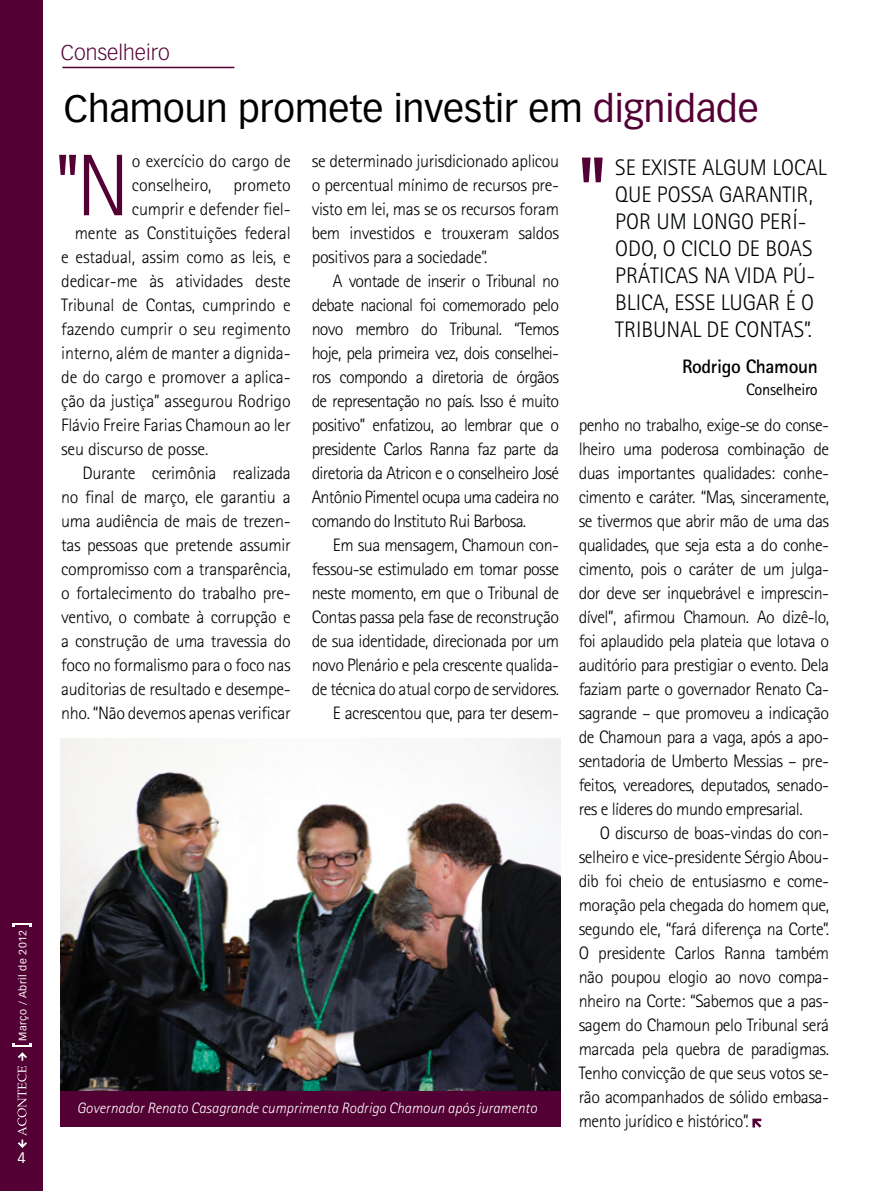
<style>
.page{position:relative;width:893px;height:1191px;background:#fff}
.page>*{position:absolute;margin:0;border:0;box-sizing:border-box;transform-origin:0 0}
.t1{font:300 87.6px "Rotis Sans Serif";color:#530134}
.t2{font:37.5px "Vectora LT";color:#000}
.t3{font:300 22.5px/27px "Rotis Sans Serif";color:#000600}
.t4{font:300 21px "Vectora LT";color:#530134}
.t5{font:700 19.5px "Rotis Sans Serif";letter-spacing:-.02em;color:#000}
.t6{font:300 18px/24px "Rotis Sans Serif";letter-spacing:-.02em;color:#000;text-align:justify}
.t7{font:16.5px "Rotis Sans Serif";letter-spacing:-.02em;color:#000}
.t8{font:italic 300 15px "Rotis Sans Serif";color:#fff}
.t9{font:15px "Vectora LT";color:#fff}
.t10{font:10.5px "Vectora LT";letter-spacing:.04em;color:#fff}
.s1{color:#530134}
</style>
<div class="page">
<img style="left:61px;top:738px;width:500px;height:353px">
<hr style="left:62px;top:67px;width:172px;height:1px;background:#530134">
<div style="left:0;top:0;width:43px;height:1191px;background:#530134"></div>
<svg style="left:752px;top:1118px;width:10px;height:10px"></svg>
<div style="left:61px;top:1091px;width:500px;height:36px;background:#530134"></div>
<svg style="left:59px;top:155px;width:17px;height:20px"></svg>
<svg style="left:582px;top:158px;width:21px;height:24px"></svg>
<svg style="left:12px;top:1043px;width:19px;height:105px"></svg>
<svg style="left:13px;top:923px;width:18px;height:4px"></svg>
<p class="t10" style="left:17px;top:1041px;width:112px;rotate:-90deg">Março / Abril de 2012</p>
<p class="t9" style="left:18px;top:1149px;width:10px">4</p>
<p class="t4" style="left:61px;top:40px;width:110px">Conselheiro</p>
<h2 class="t2" style="left:64px;top:86px;width:696px">Chamoun promete investir em <span class="s1">dignidade</span></h2>
<h1 class="t1" style="left:76px;top:135px;width:55px">N</h1>
<p class="t6" style="left:132px;top:149px;width:160px">o exercício do cargo de</p>
<p class="t6" style="left:312px;top:149px;width:249px">se determinado jurisdicionado aplicou o percentual mínimo de recursos pre&shy;visto em lei, mas se os recursos foram bem investidos e trouxeram saldos positivos para a sociedade”.</p>
<p class="t6" style="left:312px;top:269px;width:249px;text-indent:21px">A vontade de inserir o Tribunal no debate nacional foi comemorado pelo novo membro do Tribunal. “Temos hoje, pela primeira vez, dois conselhei&shy;ros compondo a diretoria de órgãos de representação no país. Isso é muito positivo” enfatizou, ao lembrar que o presidente Carlos Ranna faz parte da diretoria da Atricon e o conselheiro José Antônio Pimentel ocupa uma cadeira no comando do I nstituto Rui Barbosa.</p>
<p class="t6" style="left:312px;top:533px;width:249px;text-align:right">Em sua mensagem, Chamoun con&shy;fessou-se estimulado em tomar posse neste momento, em que o Tribunal de Contas passa pela fase de reconstrução de sua identidade, direcionada por um novo Plenário e pela crescente qualida&shy;de técnica do atual corpo de servidores.<br>E acrescentou que, para ter desem-</p>
<p class="t3" style="left:615px;top:153px;width:213px">Se existe algum local que possa</p>
<p class="t6" style="left:132px;top:173px;width:160px">conselheiro, prometo</p>
<p class="t6" style="left:132px;top:197px;width:160px">cumprir e defender fiel-</p>
<p class="t6" style="left:75px;top:221px;width:217px">mente as Constituições federal</p>
<p class="t6" style="left:61px;top:245px;width:231px">e estadual, assim como as leis, e</p>
<p class="t6" style="left:61px;top:269px;width:231px">dedicar-me às atividades deste</p>
<p class="t6" style="left:61px;top:293px;width:231px">Tribunal de Contas, cumprindo e</p>
<p class="t6" style="left:61px;top:317px;width:231px">fazendo cumprir o seu regimento</p>
<p class="t6" style="left:61px;top:341px;width:231px">interno, além de manter a dignida-</p>
<p class="t6" style="left:61px;top:365px;width:231px">de do cargo e promover a aplica-</p>
<p class="t6" style="left:61px;top:389px;width:231px">ção da justiça” assegurou Rodrigo</p>
<p class="t6" style="left:61px;top:413px;width:231px">Flávio Freire Farias Chamoun ao ler</p>
<p class="t6" style="left:61px;top:437px;width:149px">seu discurso de posse.</p>
<p class="t6" style="left:82px;top:461px;width:210px">Durante cerimônia realizada</p>
<p class="t6" style="left:61px;top:485px;width:231px">no final de março, ele garantiu a</p>
<p class="t6" style="left:61px;top:509px;width:231px">uma audiência de mais de trezen-</p>
<p class="t6" style="left:61px;top:533px;width:231px">tas pessoas que pretende assumir</p>
<p class="t6" style="left:61px;top:557px;width:231px">compromisso com a transparência,</p>
<p class="t6" style="left:61px;top:581px;width:231px">o fortalecimento do trabalho pre-</p>
<p class="t6" style="left:61px;top:605px;width:231px">ventivo, o combate à corrupção e</p>
<p class="t6" style="left:61px;top:629px;width:231px">a construção de uma travessia do</p>
<p class="t6" style="left:61px;top:653px;width:231px">foco no formalismo para o foco nas</p>
<p class="t6" style="left:61px;top:677px;width:231px">auditorias de resultado e desempe-</p>
<p class="t6" style="left:61px;top:701px;width:231px">nho. “Não devemos apenas verificar</p>
<p class="t3" style="left:719px;top:180px;width:27px">garant</p>
<p class="t3" style="left:791px;top:180px;width:23px">ir,</p>
<p class="t3" style="left:615px;top:207px;width:193px;text-indent:41px">um longo per í&shy;odo, o ciclo de boas práticas</p>
<p class="t3" style="left:615px;top:207px;width:12px">por</p>
<p class="t3" style="left:704px;top:261px;width:113px">na vida pú-</p>
<p class="t3" style="left:615px;top:288px;width:70px">blica, esse</p>
<p class="t3" style="left:721px;top:288px;width:93px">lugar é o</p>
<p class="t3" style="left:615px;top:315px;width:40px">Tribuna</p>
<p class="t3" style="left:692px;top:315px;width:67px">l de Contas</p>
<p class="t3" style="left:804px;top:315px;width:9px">”.</p>
<p class="t5" style="left:682px;top:354px;width:137px">Rodrigo Chamoun</p>
<p class="t7" style="left:746px;top:380px;width:73px">Conselheiro</p>
<p class="t6" style="left:579px;top:413px;width:252px">penho no trabalho, exige-se do conse&shy;lheiro uma poderosa combinação de duas importantes qualidades: conhe&shy;cimento e caráter. “Mas, sinceramente, se tivermos que abrir mão de uma das qualidades, que seja esta a do conhe&shy;cimento, pois o caráter de um julga&shy;dor deve ser inquebrável e imprescin&shy;dível”, afirmou Chamoun. Ao dizê-lo, foi aplaudido pela plateia que lotava o auditório para prestigiar o evento. Dela faziam parte o governador Renato Ca&shy;sagrande – que promoveu a indicação de Chamoun para a vaga, após a apo&shy;sentadoria de Umberto Messias – pre&shy;feitos, vereadores, deputados, senado&shy;res e líderes do mundo empresarial.</p>
<p class="t6" style="left:579px;top:821px;width:252px;text-indent:21px">O discurso de boas-vindas do con&shy;selheiro e vice-presidente Sérgio Abou&shy;dib foi cheio de entusiasmo e come&shy;moração pela chegada do homem que, segundo ele, “fará diferença na Corte”.<br>O presidente Carlos Ranna também não poupou elogio ao novo compa&shy;nheiro na Corte: “Sabemos que a pas&shy;sagem do Chamoun pelo Tribunal será marcada pela quebra de paradigmas.<br>Tenho convicção de que seus votos se&shy;rão acompanhados de sólido embasa&shy;mento jurídico e histórico”.</p>
<p class="t8" style="left:77px;top:1099px;width:462px">Governador Renato Casagrande cumprimenta Rodrigo Chamoun após juramento</p>
</div>
